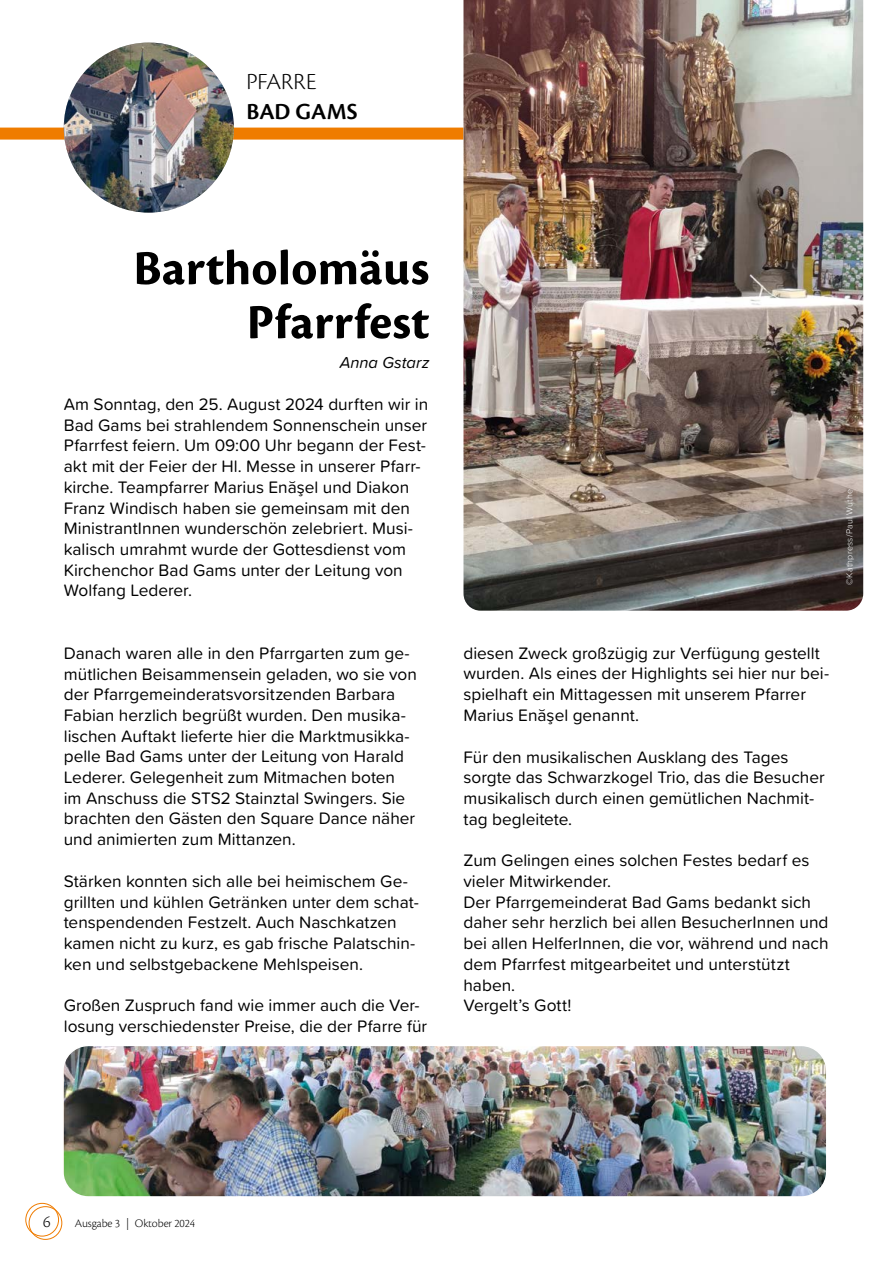
<style>
.page{position:relative;width:893px;height:1263px;background:#fff}
.page>*{position:absolute;margin:0;border:0;box-sizing:border-box;transform-origin:0 0}
.t1{font:700 51px/54px "Cronos Pro";letter-spacing:.005em;color:#000;text-align:right}
.t2{font:600 24px "Cronos Pro";color:#000}
.t3{font:300 24px "Cronos Pro";letter-spacing:-.005em;color:#000}
.t4{font:17.25px/20.7px "Proxima Soft";color:#000}
.t5{font:300 16.8px "Cronos Pro";color:#000}
.t6{font:italic 16.5px "Proxima Soft";color:#000}
.t7{font:300 12px "Cronos Pro";letter-spacing:-.01em;color:#000}
.t8{font:300 9px "Proxima Soft";letter-spacing:.025em;color:#fff}
</style>
<div class="page">
<div style="left:26px;top:1203px;width:33px;height:33px;border:1px solid #ef7c00;border-radius:50%"></div>
<div style="left:29px;top:1206px;width:33px;height:34px;border:1px solid #ef7c00;border-radius:50%"></div>
<div style="left:0;top:128px;width:808px;height:12px;background:#ef7c00"></div>
<img style="left:64px;top:43px;width:170px;height:170px;border-radius:85px">
<img style="left:463px;top:0;width:400px;height:611px">
<img style="left:65px;top:1048px;width:759px;height:147px">
<div style="left:62px;top:1045px;width:765px;height:153px;border:2px solid #fff;border-radius:26px"></div>
<h2 class="t3" style="left:247px;top:68px;width:71px">PFARRE</h2>
<h2 class="t2" style="left:247px;top:98px;width:112px">BAD GAMS</h2>
<h1 class="t1" style="left:133px;top:242px;width:298px">Bartholomäus<br>Pfarrfest</h1>
<p class="t6" style="left:340px;top:350px;width:91px">Anna Gstarz</p>
<p class="t4" style="left:64px;top:393px;width:366px">Am Sonntag, den 25. August 2024 durften wir in Bad Gams bei strahlendem Sonnenschein unser Pfarrfest feiern. Um 09:00 Uhr begann der Fest&shy;akt mit der Feier der Hl. Messe in unserer Pfarr&shy;kirche. Teampfarrer Marius Enăşel und Diakon Franz Windisch haben sie gemeinsam mit den MinistrantInnen wunderschön zelebriert. Musi&shy;kalisch umrahmt wurde der Gottesdienst vom Kirchenchor Bad Gams unter der Leitung von Wolfang Lederer.</p>
<p class="t4" style="left:64px;top:642px;width:355px">Danach waren alle in den Pfarrgarten zum ge&shy;mütlichen Beisammensein geladen, wo sie von der Pfarrgemeinderatsvorsitzenden Barbara Fabian herzlich begrüßt wurden. Den musika&shy;lischen Auftakt lieferte hier die Marktmusikka&shy;pelle Bad Gams unter der Leitung von Harald Lederer. Gelegenheit zum Mitmachen boten im Anschuss die STS2 Stainztal Swingers. Sie brachten den Gästen den Square Dance näher und animierten zum Mittanzen.</p>
<p class="t4" style="left:64px;top:870px;width:357px">Stärken konnten sich alle bei heimischem Ge&shy;grillten und kühlen Getränken unter dem schat&shy;tenspendenden Festzelt. Auch Naschkatzen kamen nicht zu kurz, es gab frische Palatschin&shy;ken und selbstgebackene Mehlspeisen.</p>
<p class="t4" style="left:64px;top:994px;width:365px">Großen Zuspruch fand wie immer auch die Ver&shy;losung verschiedenster Preise, die der Pfarre für</p>
<p class="t8" style="left:843px;top:585px;width:98px;rotate:-90deg">©Kathpress/Paul Wuthe</p>
<p class="t4" style="left:463px;top:642px;width:367px">diesen Zweck großzügig zur Verfügung gestellt wurden. Als eines der Highlights sei hier nur bei&shy;spielhaft ein Mittagessen mit unserem Pfarrer Marius Enăşel genannt.</p>
<p class="t4" style="left:463px;top:745px;width:363px">Für den musikalischen Ausklang des Tages sorgte das Schwarzkogel Trio, das die Besucher musikalisch durch einen gemütlichen Nachmit&shy;tag begleitete.</p>
<p class="t4" style="left:463px;top:849px;width:367px">Zum Gelingen eines solchen Festes bedarf es vieler Mitwirkender.<br>Der Pfarrgemeinderat Bad Gams bedankt sich daher sehr herzlich bei allen BesucherInnen und bei allen HelferInnen, die vor, während und nach dem Pfarrfest mitgearbeitet und unterstützt haben.<br>Vergelt’s Gott!</p>
<p class="t5" style="left:43px;top:1212px;width:9px">6</p>
<p class="t7" style="left:75px;top:1216px;width:122px">Ausgabe 3 | Oktober 2024</p>
</div>
